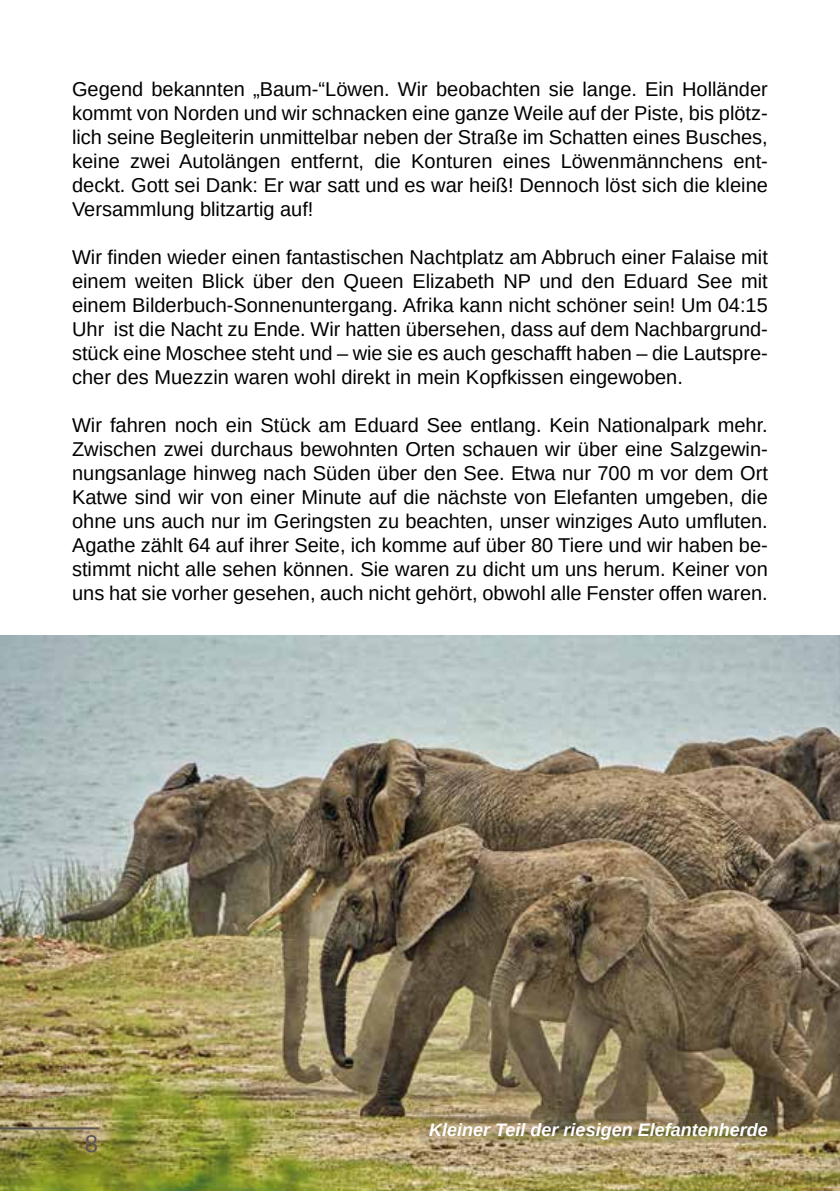
<style>
.page{position:relative;width:840px;height:1191px;background:#fff}
.page>*{position:absolute;margin:0;border:0;box-sizing:border-box;transform-origin:0 0}
.t1{font:24px "Liberation Sans";color:#575756}
.t2{font:20px/24px "Liberation Sans";color:#000;text-align:justify}
.t3{font:italic 700 18px "Liberation Sans";color:#fff}
</style>
<div class="page">
<img style="left:0;top:635px;width:839px;height:556px">
<svg style="left:420px;top:1113px;width:352px;height:30px"></svg>
<hr style="left:0;top:1127px;width:98px;height:2px;background:#575756">
<p class="t2" style="left:72px;top:77px;width:697px">Gegend bekannten „Baum-“Löwen. Wir beobachten sie lange. Ein Holländer kommt von Norden und wir schnacken eine ganze Weile auf der Piste, bis plötz&shy;lich seine Begleiterin unmittelbar neben der Straße im Schatten eines Busches, keine zwei Autolängen entfernt, die Konturen eines Löwenmännchens ent&shy;deckt. Gott sei Dank: Er war satt und es war heiß! Dennoch löst sich die kleine Versammlung blitzartig auf!</p>
<p class="t2" style="left:72px;top:245px;width:697px">Wir finden wieder einen fantastischen Nachtplatz am Abbruch einer Falaise mit einem weiten Blick über den Queen Elizabeth NP und den Eduard See mit einem Bilderbuch-Sonnenuntergang. Afrika kann nicht schöner sein! Um 04:15<br>Uhr ist die Nacht zu Ende. Wir hatten übersehen, dass auf dem Nachbargrund&shy;stück eine Moschee steht und – wie sie es auch geschafft haben – die Lautspre&shy;cher des Muezzin waren wohl direkt in mein Kopfkissen eingewoben.</p>
<p class="t2" style="left:72px;top:413px;width:697px">Wir fahren noch ein Stück am Eduard See entlang. Kein Nationalpark mehr.<br>Zwischen zwei durchaus bewohnten Orten schauen wir über eine Salzgewin&shy;nungsanlage hinweg nach Süden über den See. Etwa nur 700 m vor dem Ort Katwe sind wir von einer Minute auf die nächste von Elefanten umgeben, die ohne uns auch nur im Geringsten zu beachten, unser winziges Auto umfluten.<br>Agathe zählt 64 auf ihrer Seite, ich komme auf über 80 Tiere und wir haben be&shy;stimmt nicht alle sehen können. Sie waren zu dicht um uns herum. Keiner von uns hat sie vorher gesehen, auch nicht gehört, obwohl alle Fenster offen waren.</p>
<p class="t1" style="left:85px;top:1128px;width:15px">8</p>
<p class="t3" style="left:429px;top:1117px;width:340px">Kleiner Teil der riesigen Elefantenherde</p>
</div>
